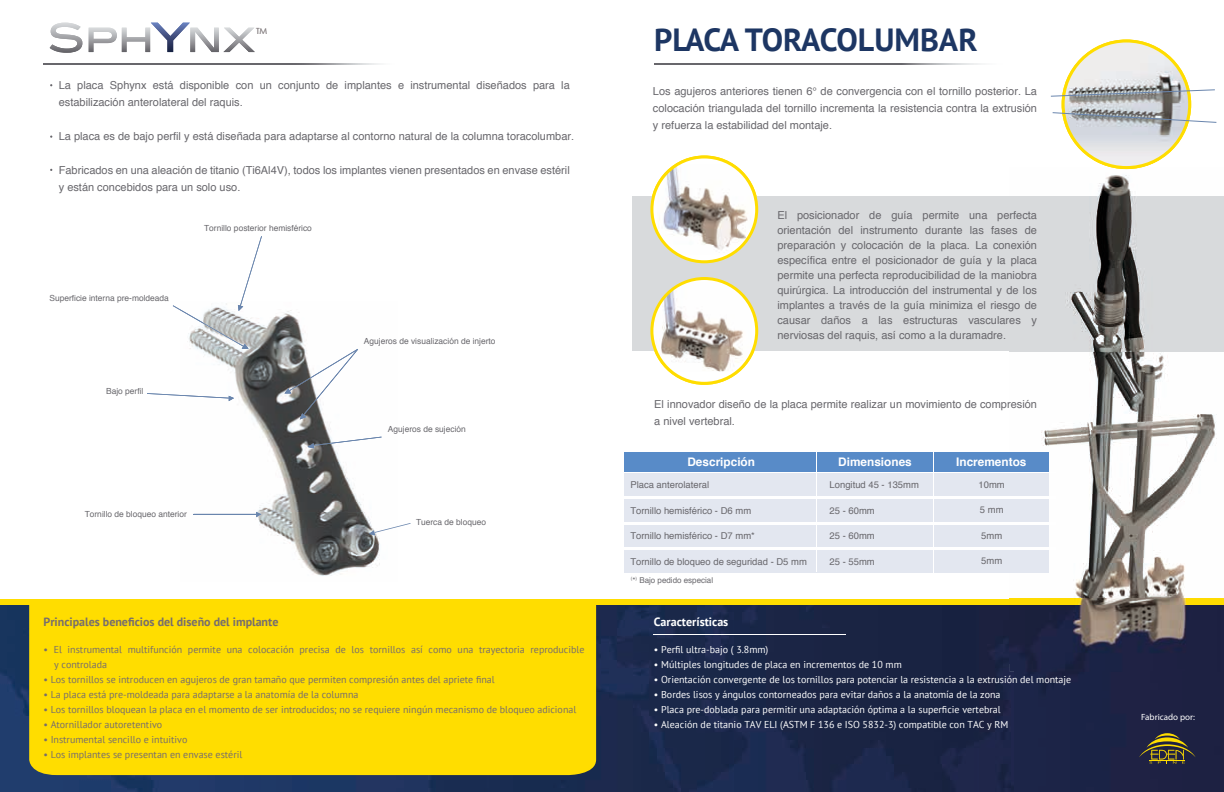
<style>
.page{position:relative;width:1224px;height:792px;background:#fff}
.page>*{position:absolute;margin:0;border:0;box-sizing:border-box;transform-origin:0 0}
.t1{font:700 32px "PT Sans";color:#1d3663}
.t2{font:700 12px "PT Sans";color:#766d6e}
.t3{font:700 12px "PT Sans";color:#fff}
.t4{font:700 11.8px "Helvetica";color:#fff}
.t5{font:11px/15px "Helvetica";color:#68676c}
.t6{font:10px/15px "PT Sans";color:#766d6e}
.t7{font:10px "PT Sans";color:#fff}
.t8{font:9.5px "Helvetica";color:#68676c}
.t9{font:9px "Myriad Pro";color:#fff}
.t10{font:8.4px "Helvetica";color:#68676c}
.t11{font:8.4px "Century Gothic";color:#8c8688}
.t12{font:8px "Helvetica";color:#68676c}
</style>
<div class="page">
<img style="left:0;top:605px;width:1014px;height:187px">
<div style="left:1014px;top:672px;width:210px;height:120px;background:#1c2345"></div>
<div style="left:0;top:599px;width:1224px;height:6px;background:#fd0"></div>
<svg style="left:1139px;top:733px;width:57px;height:31px;background:#4c4735"></svg>
<hr style="left:1149px;top:760px;width:36px;height:1px;background:#fd0">
<div style="left:1010px;top:664px;width:214px;height:8px;background:#1d2244"></div>
<div style="left:632px;top:197px;width:592px;height:154px;background:#d8dadc"></div>
<img style="left:1010px;top:169px;width:214px;height:495px">
<hr style="left:654px;top:634px;width:192px;height:2px;background:#fff">
<svg style="left:50px;top:23px;width:32px;height:30px"></svg>
<svg style="left:89px;top:23px;width:166px;height:29px"></svg>
<img style="left:44px;top:63px;width:336px;height:1px">
<img style="left:655px;top:63px;width:326px;height:1px">
<img style="left:193px;top:310px;width:189px;height:266px">
<svg style="left:173px;top:236px;width:89px;height:113px"></svg>
<svg style="left:147px;top:393px;width:87px;height:8px"></svg>
<hr style="left:194px;top:514px;width:62px;height:1px;background:#6985ad">
<svg style="left:256px;top:512px;width:6px;height:5px"></svg>
<svg style="left:307px;top:437px;width:75px;height:11px"></svg>
<svg style="left:284px;top:349px;width:74px;height:70px"></svg>
<svg style="left:369px;top:523px;width:42px;height:13px"></svg>
<div style="left:625px;top:473px;width:424px;height:99px;background:#e3e7f0"></div>
<div style="left:625px;top:453px;width:424px;height:19px;background:#588bc8"></div>
<hr style="left:816px;top:453px;width:1px;height:119px;background:#fff">
<hr style="left:933px;top:452px;width:1px;height:120px;background:#fff">
<hr style="left:625px;top:497px;width:431px;height:2px;background:#fff">
<hr style="left:625px;top:523px;width:431px;height:2px;background:#fff">
<hr style="left:625px;top:548px;width:431px;height:2px;background:#fff">
<hr style="left:633px;top:472px;width:423px;height:1px;background:#fff">
<svg style="left:650px;top:277px;width:108px;height:108px"></svg>
<svg style="left:650px;top:156px;width:108px;height:107px"></svg>
<svg style="left:1051px;top:40px;width:165px;height:129px"></svg>
<div style="left:29px;top:605px;width:567px;height:170px;background:#fd0"></div>
<p class="t11" style="left:256px;top:25px;width:13px">TM</p>
<p class="t5" style="left:59px;top:77px;width:513px;line-height:17px">La placa Sphynx está disponible con un conjunto de implantes e instrumental diseñados para la estabilización anterolateral del raquis.</p>
<p class="t5" style="left:59px;top:129px;width:517px">La placa es de bajo perfil y está diseñada para adaptarse al contorno natural de la columna toracolumbar.</p>
<p class="t5" style="left:59px;top:162px;width:513px;line-height:17px">Fabricados en una aleación de titanio (Ti6Al4V), todos los implantes vienen presentados en envase estéril y están concebidos para un solo uso.</p>
<p class="t10" style="left:49px;top:291px;width:121px">Superficie interna pre-moldeada</p>
<p class="t10" style="left:106px;top:385px;width:39px">Bajo perfil</p>
<p class="t10" style="left:204px;top:221px;width:109px">Tornillo posterior hemisférico</p>
<p class="t10" style="left:85px;top:507px;width:104px">Tornillo de bloqueo anterior</p>
<p class="t10" style="left:364px;top:335px;width:133px">Agujeros de visualización de injerto</p>
<p class="t10" style="left:388px;top:422px;width:79px">Agujeros de sujeción</p>
<p class="t10" style="left:416px;top:515px;width:72px">Tuerca de bloqueo</p>
<p class="t2" style="left:43px;top:614px;width:236px">Principales beneficios del diseño del implante</p>
<p class="t6" style="left:54px;top:642px;width:532px;text-indent:-11px">• El instrumental multifunción permite una colocación precisa de los tornillos así como una trayectoria reproducible y controlada</p>
<p class="t6" style="left:43px;top:672px;width:453px">• Los tornillos se introducen en agujeros de gran tamaño que permiten compresión antes del apriete final</p>
<p class="t6" style="left:43px;top:687px;width:317px">• La placa está pre-moldeada para adaptarse a la anatomía de la columna</p>
<p class="t6" style="left:43px;top:702px;width:534px">• Los tornillos bloquean la placa en el momento de ser introducidos; no se requiere ningún mecanismo de bloqueo adicional</p>
<p class="t6" style="left:43px;top:717px;width:120px">• Atornillador autoretentivo</p>
<p class="t6" style="left:43px;top:732px;width:145px">• Instrumental sencillo e intuitivo</p>
<p class="t6" style="left:43px;top:747px;width:200px">• Los implantes se presentan en envase estéril</p>
<h1 class="t1" style="left:654px;top:19px;width:325px">PLACA TORACOLUMBAR</h1>
<p class="t5" style="left:653px;top:83px;width:386px;line-height:17px;text-align:justify">Los agujeros anteriores tienen 6° de convergencia con el tornillo posterior. La colocación triangulada del tornillo incrementa la resistencia contra la extrusión y refuerza la estabilidad del montaje.</p>
<p class="t5" style="left:777px;top:208px;width:261px;text-align:justify">El posicionador de guía permite una perfecta orientación del instrumento durante las fases de preparación y colocación de la placa. La conexión específica entre el posicionador de guía y la placa permite una perfecta reproducibilidad de la maniobra quirúrgica. La introducción del instrumental y de los implantes a través de la guía minimiza el riesgo de causar daños a las estructuras vasculares y nerviosas del raquis, así como a la duramadre.</p>
<p class="t5" style="left:654px;top:395px;width:384px;line-height:17px">El innovador diseño de la placa permite realizar un movimiento de compresión a nivel vertebral.</p>
<p class="t4" style="left:687px;top:453px;width:69px">Descripción</p>
<p class="t4" style="left:838px;top:453px;width:75px">Dimensiones</p>
<p class="t4" style="left:956px;top:453px;width:72px">Incrementos</p>
<p class="t8" style="left:830px;top:478px;width:91px">Longitud 45 - 135mm</p>
<p class="t8" style="left:830px;top:503px;width:47px">25 - 60mm</p>
<p class="t8" style="left:830px;top:529px;width:47px">25 - 60mm</p>
<p class="t8" style="left:830px;top:554px;width:47px">25 - 55mm</p>
<p class="t8" style="left:979px;top:477px;width:28px">10mm</p>
<p class="t8" style="left:980px;top:503px;width:25px">5 mm</p>
<p class="t8" style="left:981px;top:528px;width:23px">5mm</p>
<p class="t8" style="left:981px;top:554px;width:23px">5mm</p>
<p class="t8" style="left:630px;top:478px;width:80px">Placa anterolateral</p>
<p class="t8" style="left:630px;top:503px;width:122px">Tornillo hemisférico - D6 mm</p>
<p class="t8" style="left:630px;top:529px;width:126px">Tornillo hemisférico - D7 mm*</p>
<p class="t8" style="left:630px;top:554px;width:178px">Tornillo de bloqueo de seguridad - D5 mm</p>
<p class="t12" style="left:631px;top:574px;width:84px"><sup>(</sup>*<sup>)</sup> Bajo pedido especial</p>
<p class="t3" style="left:654px;top:614px;width:76px">Características</p>
<p class="t7" style="left:654px;top:643px;width:116px">• Perfil ultra-bajo ( 3.8mm)</p>
<p class="t7" style="left:654px;top:658px;width:249px">• Múltiples longitudes de placa en incrementos de 10 mm</p>
<p class="t7" style="left:654px;top:673px;width:419px">• Orientación convergente de los tornillos para potenciar la resistencia a la extrusión del montaje</p>
<p class="t7" style="left:654px;top:688px;width:348px">• Bordes lisos y ángulos contorneados para evitar daños a la anatomía de la zona</p>
<p class="t7" style="left:654px;top:703px;width:348px">• Placa pre-doblada para permitir una adaptación óptima a la superficie vertebral</p>
<p class="t7" style="left:654px;top:718px;width:356px">• Aleación de titanio TAV ELI (ASTM F 136 e ISO 5832-3) compatible con TAC y RM</p>
<p class="t9" style="left:1141px;top:711px;width:55px">Fabricado por:</p>
</div>
